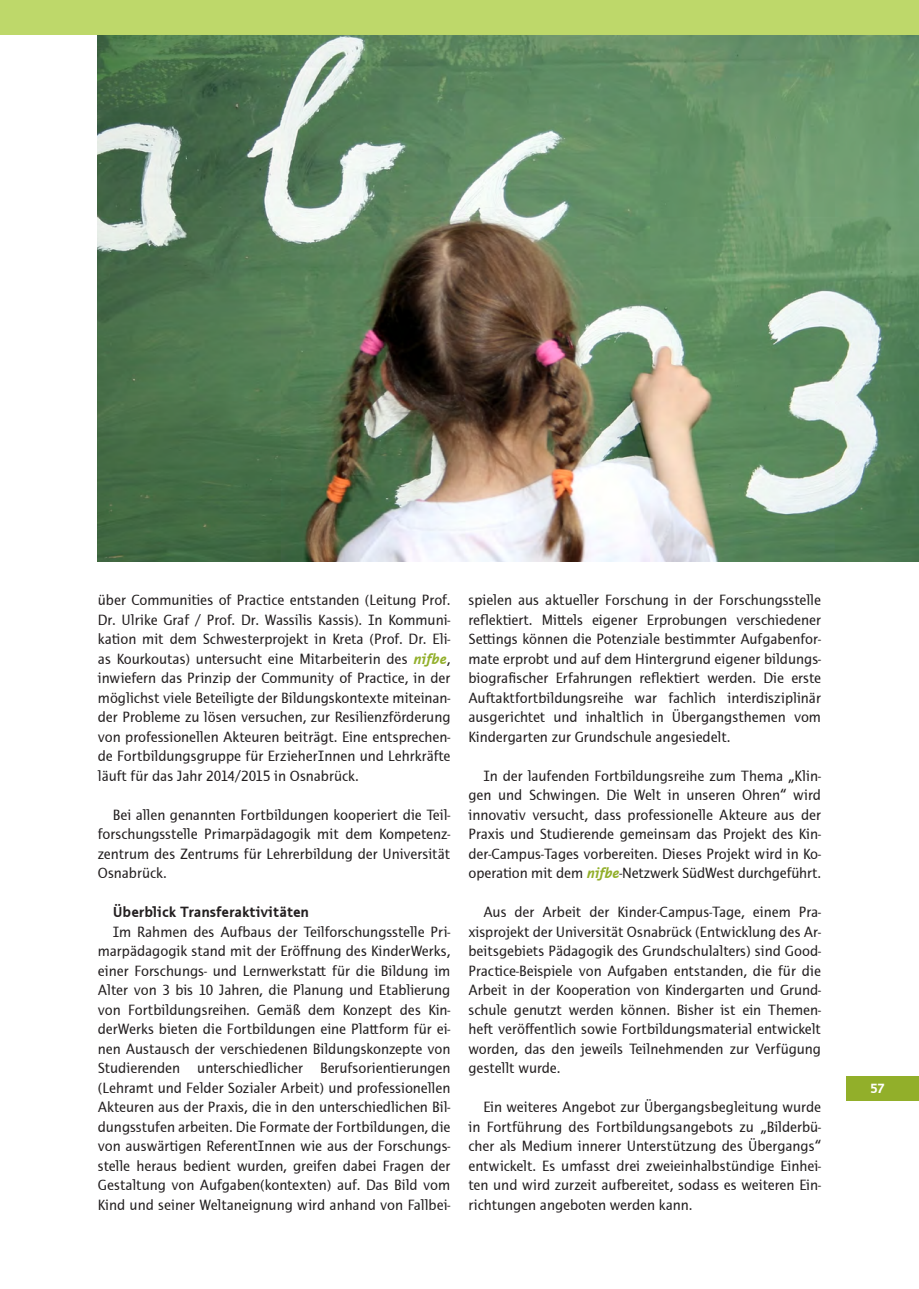
<style>
.page{position:relative;width:919px;height:1289px;background:#fff}
.page>*{position:absolute;margin:0;border:0;box-sizing:border-box;transform-origin:0 0}
.Fließtext_mit_Einzug{font:15px/19.5px "Thordis Sans EF";color:#231f20;text-align:justify}
.Fließtext_mit_Einzug-2{font:700 15px "Thordis Sans EF";color:#231f20}
.t1{font:700 13.5px "Thordis Sans EF";color:#fff}
.s1{font-weight:700;font-style:italic;color:#92af2a}
</style>
<div class="page">
<img style="left:98px;top:34px;width:820px;height:527px">
<div style="left:0;top:0;width:13px;height:34px;background:#bed86a"></div>
<div style="left:13px;top:0;width:905px;height:34px;background:#bed86a"></div>
<div style="left:846px;top:1076px;width:72px;height:24px;background:#92af2a"></div>
<p class="Fließtext_mit_Einzug" style="left:98px;top:590px;width:354px">über Communities of Practice entstanden (Leitung Prof.<br>Dr. Ulrike Graf / Prof. Dr. Wassilis Kassis). In Kommuni&shy;kation mit dem Schwesterprojekt in Kreta (Prof. Dr. Eli&shy;as Kourkoutas) untersucht eine Mitarbeiterin des <span class="s1">nifbe</span>, inwiefern das Prinzip der Community of Practice, in der möglichst viele Beteiligte der Bildungskontexte miteinan&shy;der Probleme zu lösen versuchen, zur Resilienzförderung von professionellen Akteuren beiträgt. Eine entsprechen&shy;de Fortbildungsgruppe für ErzieherInnen und Lehrkräfte läuft für das Jahr 2014/2015 in Osnabrück.</p>
<p class="Fließtext_mit_Einzug" style="left:98px;top:805px;width:354px;text-indent:15px">Bei allen genannten Fortbildungen kooperiert die Teil&shy;forschungsstelle Primarpädagogik mit dem Kompetenz&shy;zentrum des Zentrums für Lehrerbildung der Universität Osnabrück.</p>
<p class="Fließtext_mit_Einzug-2" style="left:113px;top:903px;width:198px">Überblick Transferaktivitäten</p>
<p class="Fließtext_mit_Einzug" style="left:98px;top:922px;width:354px;text-indent:15px">Im Rahmen des Aufbaus der Teilforschungsstelle Pri&shy;marpädagogik stand mit der Eröffnung des KinderWerks, einer Forschungs- und Lernwerkstatt für die Bildung im Alter von 3 bis 10 Jahren, die Planung und Etablierung von Fortbildungsreihen. Gemäß dem Konzept des Kin&shy;derWerks bieten die Fortbildungen eine Plattform für ei&shy;nen Austausch der verschiedenen Bildungskonzepte von Studierenden unterschiedlicher Berufsorientierungen (Lehramt und Felder Sozialer Arbeit) und professionellen Akteuren aus der Praxis, die in den unterschiedlichen Bil&shy;dungsstufen arbeiten. Die Formate der Fortbildungen, die von auswärtigen ReferentInnen wie aus der Forschungs&shy;stelle heraus bedient wurden, greifen dabei Fragen der Gestaltung von Aufgaben(kontexten) auf. Das Bild vom Kind und seiner Weltaneignung wird anhand von Fallbei-</p>
<p class="Fließtext_mit_Einzug" style="left:468px;top:590px;width:354px">spielen aus aktueller Forschung in der Forschungsstelle reflektiert. Mittels eigener Erprobungen verschiedener Settings können die Potenziale bestimmter Aufgabenfor&shy;mate erprobt und auf dem Hintergrund eigener bildungs&shy;biografischer Erfahrungen reflektiert werden. Die erste Auftaktfortbildungsreihe war fachlich interdisziplinär ausgerichtet und inhaltlich in Übergangsthemen vom Kindergarten zur Grundschule angesiedelt.</p>
<p class="Fließtext_mit_Einzug" style="left:468px;top:766px;width:354px;text-indent:15px">In der laufenden Fortbildungsreihe zum Thema „Klin&shy;gen und Schwingen. Die Welt in unseren Ohren“ wird innovativ versucht, dass professionelle Akteure aus der Praxis und Studierende gemeinsam das Projekt des Kin&shy;der-Campus-Tages vorbereiten. Dieses Projekt wird in Ko&shy;operation mit dem <span class="s1">nifbe</span>-Netzwerk SüdWest durchgeführt.</p>
<p class="Fließtext_mit_Einzug" style="left:468px;top:902px;width:354px;text-indent:15px">Aus der Arbeit der Kinder-Campus-Tage, einem Pra&shy;xisprojekt der Universität Osnabrück (Entwicklung des Ar&shy;beitsgebiets Pädagogik des Grundschulalters) sind Good-Practice-Beispiele von Aufgaben entstanden, die für die Arbeit in der Kooperation von Kindergarten und Grund&shy;schule genutzt werden können. Bisher ist ein Themen&shy;heft veröffentlich sowie Fortbildungsmaterial entwickelt worden, das den jeweils Teilnehmenden zur Verfügung gestellt wurde.</p>
<p class="Fließtext_mit_Einzug" style="left:468px;top:1097px;width:354px;text-indent:15px">Ein weiteres Angebot zur Übergangsbegleitung wurde in Fortführung des Fortbildungsangebots zu „Bilderbü&shy;cher als Medium innerer Unterstützung des Übergangs“ entwickelt. Es umfasst drei zweieinhalbstündige Einhei&shy;ten und wird zurzeit aufbereitet, sodass es weiteren Ein&shy;richtungen angeboten werden kann.</p>
<p class="t1" style="left:870px;top:1081px;width:16px">57</p>
</div>
